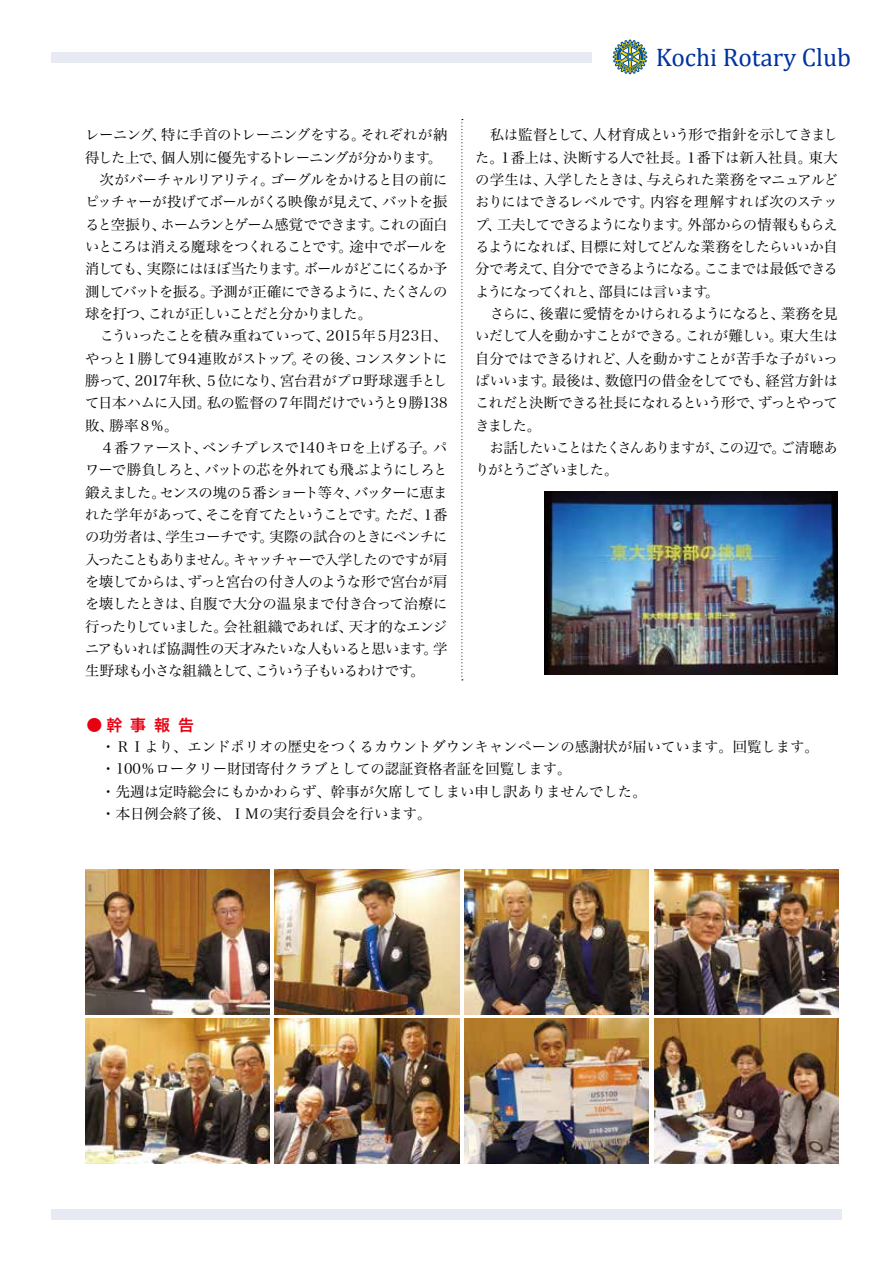
<style>
.page{position:relative;width:893px;height:1263px;background:#fff}
.page>*{position:absolute;margin:0;border:0;box-sizing:border-box;transform-origin:0 0}
.t1{font:25.5px "Cambria";color:#0033a0}
.t2{font:15.9px "Hira Kaku Pro W6";color:#e60012}
.t3{font:14.4px/22.4px "Hira Min Pro W3";letter-spacing:-.04em;color:#000}
.t4{font:14.4px/22.4px "Hira Min Pro W3";color:#000}
</style>
<div class="page">
<div style="left:51px;top:1209px;width:791px;height:10px;background:#e7eaf3"></div>
<div style="left:51px;top:52px;width:540px;height:11px;background:#e7eaf3"></div>
<svg style="left:613px;top:39px;width:35px;height:36px"></svg>
<img style="left:85px;top:870px;width:184px;height:144px">
<img style="left:85px;top:1018px;width:184px;height:145px">
<img style="left:275px;top:1018px;width:184px;height:145px">
<img style="left:464px;top:870px;width:185px;height:144px">
<img style="left:464px;top:1018px;width:185px;height:145px">
<img style="left:654px;top:870px;width:184px;height:144px">
<img style="left:275px;top:870px;width:184px;height:144px">
<img style="left:654px;top:1018px;width:184px;height:145px">
<img style="left:544px;top:491px;width:294px;height:183px">
<svg style="left:461px;top:119px;width:2px;height:561px"></svg>
<h1 class="t1" style="left:656px;top:42px;width:197px">Kochi Rotary Club</h1>
<p class="t3" style="left:85px;top:122px;width:364px">レーニング、特に手首のトレーニングをする。それぞれが納得した上で、個人別に優先するトレーニングが分かります。　次がバーチャルリアリティ。ゴーグルをかけると目の前にピッチャーが投げてボールがくる映像が見えて、バットを振ると空振り、ホームランとゲーム感覚でできます。これの面白いところは消える魔球をつくれることです。途中でボールを消しても、実際にはほぼ当たります。ボールがどこにくるか予測してバットを振る。予測が正確にできるように、たくさんの球を打つ、これが正しいことだと分かりました。<br>　こういったことを積み重ねていって、2015年５月23日、やっと１勝して94連敗がストップ。その後、コンスタントに勝って、2017年秋、５位になり、宮台君がプロ野球選手として日本ハムに入団。私の監督の７年間だけでいうと９勝138敗、勝率８％。<br>　４番ファースト、ベンチプレスで140キロを上げる子。パワーで勝負しろと、バットの芯を外れても飛ぶようにしろと鍛えました。センスの塊の５番ショート等々、バッターに恵まれた学年があって、そこを育てたということです。ただ、１番の功労者は、学生コーチです。実際の試合のときにベンチに入ったこともありません。キャッチャーで入学したのですが肩を壊してからは、ずっと宮台の付き人のような形で宮台が肩を壊したときは、自腹で大分の温泉まで付き合って治療に行ったりしていました。会社組織であれば、天才的なエンジニアもいれば協調性の天才みたいな人もいると思います。学生野球も小さな組織として、こういう子もいるわけです。</p>
<p class="t3" style="left:475px;top:122px;width:364px">　私は監督として、人材育成という形で指針を示してきました。１番上は、決断する人で社長。１番下は新入社員。東大の学生は、入学したときは、与えられた業務をマニュアルどおりにはできるレベルです。内容を理解すれば次のステップ、工夫してできるようになります。外部からの情報ももらえるようになれば、目標に対してどんな業務をしたらいいか自分で考えて、自分でできるようになる。ここまでは最低できるようになってくれと、部員には言います。<br>　さらに、後輩に愛情をかけられるようになると、業務を見いだして人を動かすことができる。これが難しい。東大生は自分ではできるけれど、人を動かすことが苦手な子がいっぱいいます。最後は、数億円の借金をしてでも、経営方針はこれだと決断できる社長になれるという形で、ずっとやってきました。<br>　お話したいことはたくさんありますが、この辺で。ご清聴ありがとうございました。</p>
<p class="t2" style="left:86px;top:711px;width:109px">●幹事報告</p>
<p class="t4" style="left:101px;top:734px;width:719px">・ＲＩより、エンドポリオの歴史をつくるカウントダウンキャンペーンの感謝状が届いています。回覧します。・100％ロータリー財団寄付クラブとしての認証資格者証を回覧します。<br>・先週は定時総会にもかかわらず、幹事が欠席してしまい申し訳ありませんでした。<br>・本日例会終了後、ＩＭの実行委員会を行います。</p>
</div>
